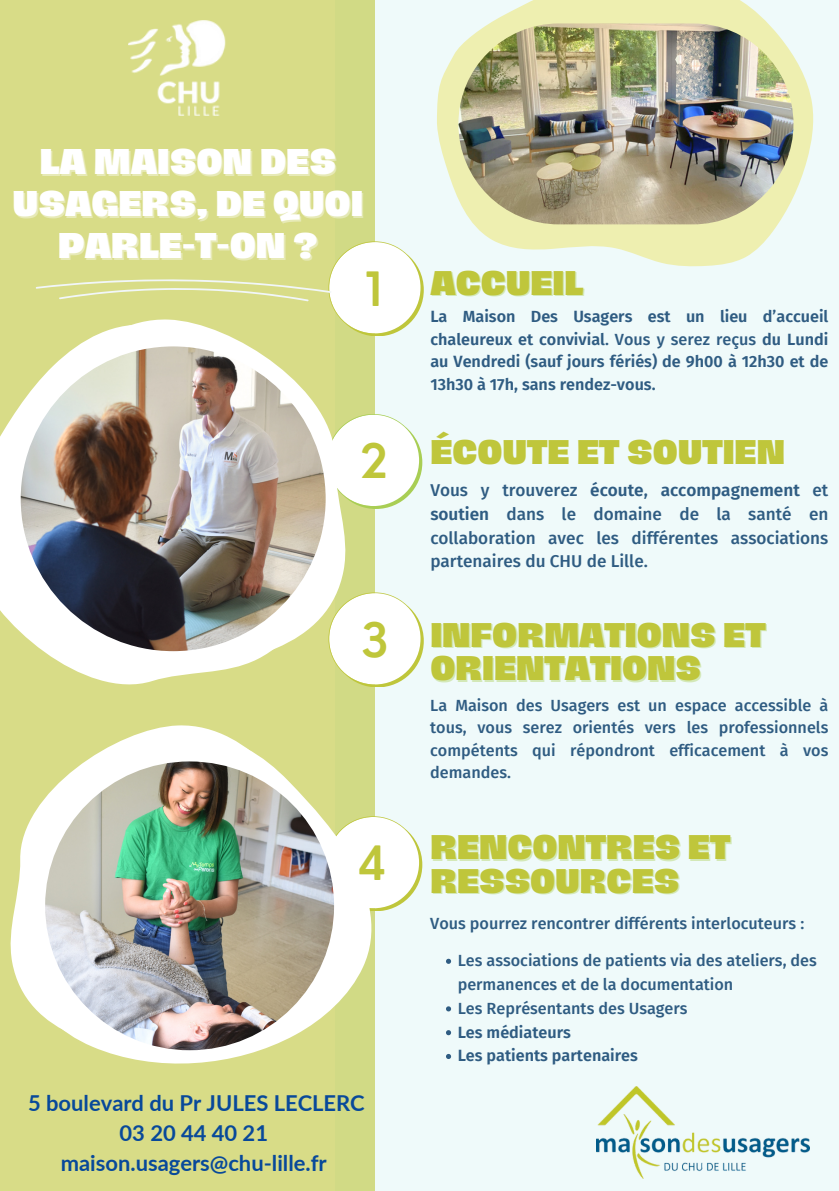
<style>
.page{position:relative;width:839px;height:1191px;background:#fff}
.page>*{position:absolute;margin:0;border:0;box-sizing:border-box;transform-origin:0 0}
.t1{font:600 46.2px "Nourd";color:#bfc63b}
.t2{font:800 32.8px/42px "Hagrid Text";color:#fff;text-align:center}
.t3{font:800 31.4px/33.6px "Hagrid Text";color:#bfc63b}
.t4{font:700 22px "Lato";color:#08499a}
.t5{font:500 17.2px/23.8px "Fira Sans";color:#2f5c82;text-align:justify}
.t6{font:500 16.2px/22.6px "Fira Sans";color:#2f5c82;text-align:justify}
.t7{font:600 16.2px/22.6px "Fira Sans";color:#2f5c82;text-align:justify}
.s1{font-weight:500}
.s2{font-weight:600}
</style>
<div class="page">
<div style="left:335px;top:0;width:503px;height:1191px;background:#effafa"></div>
<div style="left:0;top:0;width:374px;height:1191px;background:#d8dc87"></div>
<svg style="left:360px;top:414px;width:62px;height:95px"></svg>
<svg style="left:379px;top:816px;width:43px;height:95px"></svg>
<svg style="left:360px;top:592px;width:64px;height:95px"></svg>
<img style="left:596px;top:1087px;width:213px;height:91px">
<svg style="left:329px;top:241px;width:95px;height:95px"></svg>
<svg style="left:36px;top:279px;width:324px;height:406px"></svg>
<svg style="left:0;top:318px;width:350px;height:359px;fill:#fff"></svg>
<img style="left:21px;top:346px;width:304px;height:305px;border-radius:50%">
<svg style="left:10px;top:725px;width:214px;height:265px"></svg>
<svg style="left:22px;top:735px;width:357px;height:339px;fill:#fff"></svg>
<img style="left:45px;top:761px;width:289px;height:289px;border-radius:50%">
<svg style="left:437px;top:0;width:377px;height:267px;fill:#eeefb0"></svg>
<img style="left:458px;top:23px;width:335px;height:201px;border-radius:100px">
<img style="left:129px;top:21px;width:97px;height:95px">
<svg style="left:446px;top:959px;width:5px;height:5px"></svg>
<svg style="left:446px;top:1006px;width:5px;height:5px"></svg>
<svg style="left:446px;top:1030px;width:5px;height:5px"></svg>
<svg style="left:446px;top:1054px;width:5px;height:5px"></svg>
<p class="t2" style="left:13px;top:141px;width:352px">LA MAISON DES<br>USAGERS, DE QUOI<br>PARLE-T-ON ?</p>
<p class="t1" style="left:365px;top:260px;width:19px">1</p>
<p class="t1" style="left:360px;top:432px;width:30px">2</p>
<p class="t1" style="left:361px;top:611px;width:30px">3</p>
<p class="t1" style="left:357px;top:833px;width:31px">4</p>
<p class="t4" style="left:28px;top:1089px;width:338px">5 boulevard du Pr JULES LECLERC</p>
<p class="t4" style="left:119px;top:1119px;width:150px">03 20 44 40 21</p>
<p class="t4" style="left:61px;top:1149px;width:267px">maison.usagers@chu-lille.fr</p>
<p class="t3" style="left:430px;top:266px;width:154px">ACCUEIL</p>
<p class="t7" style="left:430px;top:305px;width:399px">La Maison Des Usagers est un lieu d’accueil chaleureux et convivial<span class="s1">. Vous y serez reçus</span> du Lundi au Vendredi (sauf jours fériés) de 9h00 à 12h30 et de 13h30 à 17h, sans rendez-vous.</p>
<p class="t3" style="left:430px;top:435px;width:356px">ÉCOUTE ET SOUTIEN</p>
<p class="t5" style="left:430px;top:478px;width:399px">Vous y trouverez <span class="s2">écoute</span>, <span class="s2">accompagnement</span> et <span class="s2">soutien</span> dans le domaine de la santé en collaboration avec les différentes associations partenaires du CHU de Lille.</p>
<p class="t3" style="left:430px;top:618px;width:337px">INFORMATIONS ET<br>ORIENTATIONS</p>
<p class="t6" style="left:430px;top:694px;width:399px">La Maison des Usagers est un espace accessible à tous, vous serez orientés vers les professionnels compétents qui répondront efficacement à vos demandes.</p>
<p class="t3" style="left:430px;top:830px;width:301px">RENCONTRES ET</p>
<p class="t3" style="left:430px;top:864px;width:250px">RESSOURCES</p>
<p class="t6" style="left:430px;top:912px;width:375px">Vous pourrez rencontrer différents interlocuteurs :</p>
<p class="t6" style="left:457px;top:949px;width:360px;line-height:23.8px">Les associations de patients via des ateliers, des permanences et de la documentation</p>
<p class="t6" style="left:457px;top:997px;width:231px">Les Représentants des Usagers</p>
<p class="t7" style="left:457px;top:1021px;width:115px">Les médiateurs</p>
<p class="t7" style="left:457px;top:1045px;width:182px">Les patients partenaires</p>
</div>
